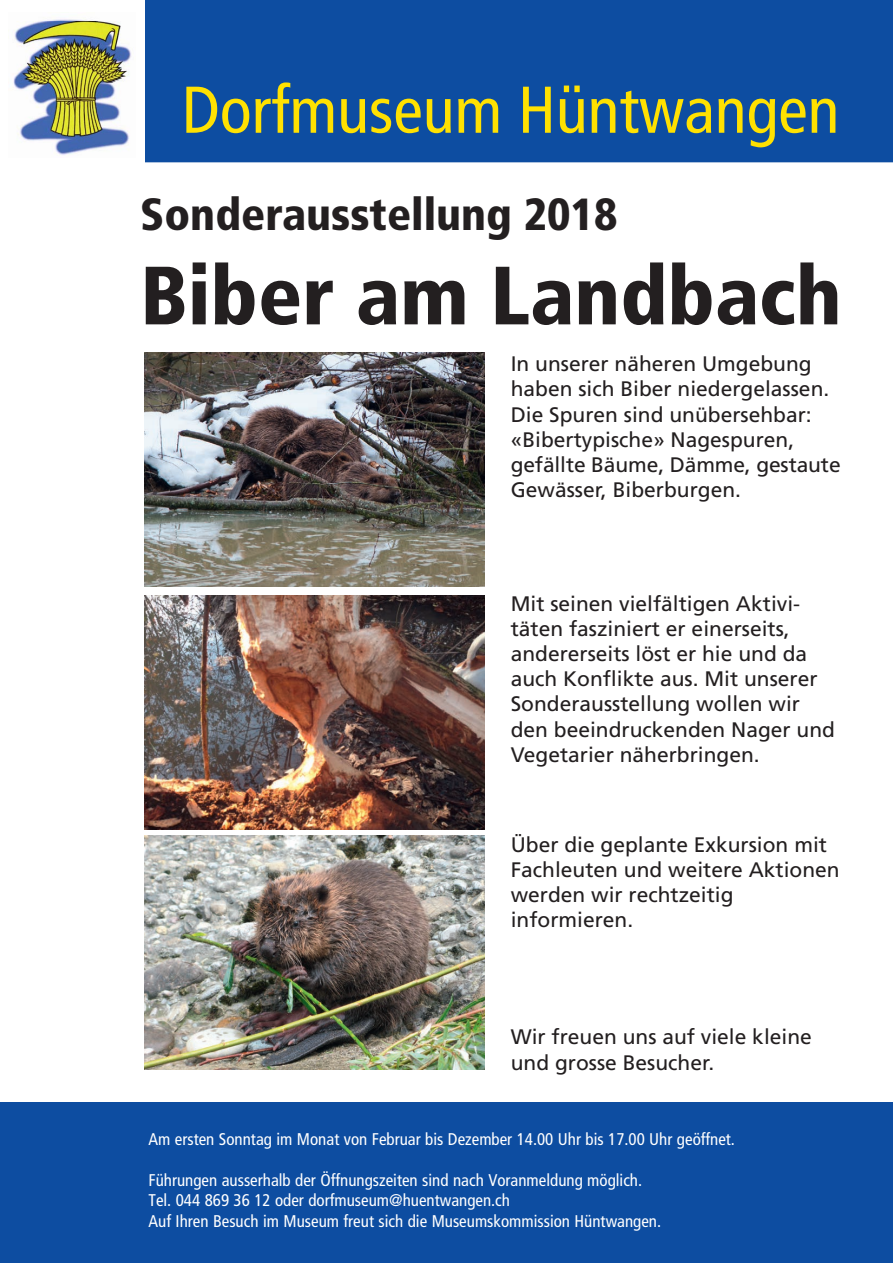
<style>
.page{position:relative;width:893px;height:1263px;background:#fff}
.page>*{position:absolute;margin:0;border:0;box-sizing:border-box;transform-origin:0 0}
.t1{font:900 condensed 82.5px "Frutiger";color:#231f20}
.t2{font:condensed 66px "Frutiger";color:#ffe101}
.t3{font:900 condensed 45px "Frutiger";color:#231f20}
.t4{font:21px/25.2px "Frutiger";color:#231f20}
.t5{font:condensed 16.95px/20.4px "Frutiger";color:#fff}
</style>
<div class="page">
<div style="left:0;top:1103px;width:893px;height:160px;background:#0d4da1"></div>
<div style="left:145px;top:0;width:748px;height:162px;background:#0d4da1"></div>
<img style="left:13px;top:19px;width:118px;height:136px">
<img style="left:145px;top:353px;width:340px;height:234px">
<img style="left:145px;top:836px;width:340px;height:233px">
<img style="left:145px;top:595px;width:340px;height:234px">
<h2 class="t2" style="left:182px;top:71px;width:659px">Dorfmuseum Hüntwangen</h2>
<h3 class="t3" style="left:140px;top:187px;width:479px">Sonderausstellung 2018</h3>
<h1 class="t1" style="left:140px;top:246px;width:703px">Biber am Landbach</h1>
<p class="t4" style="left:511px;top:351px;width:331px">In unserer näheren Umgebung haben sich Biber niedergelassen.<br>Die Spuren sind unübersehbar: «Bibertypische» Nagespuren, gefällte Bäume, Dämme, gestaute<br>Gewässer, Biberburgen.</p>
<p class="t4" style="left:511px;top:590px;width:326px">Mit seinen vielfältigen Aktivi&shy;täten fasziniert er einerseits, andererseits löst er hie und da auch Konflikte aus. Mit unserer<br>Sonderausstellung wollen wir den beeindruckenden Nager und<br>Vegetarier näherbringen.</p>
<p class="t4" style="left:511px;top:832px;width:331px">Über die geplante Exkursion mit<br>Fachleuten und weitere Aktionen werden wir rechtzeitig informieren.</p>
<p class="t4" style="left:511px;top:1024px;width:303px">Wir freuen uns auf viele kleine und grosse Besucher.</p>
<p class="t5" style="left:148px;top:1129px;width:588px">Am ersten Sonntag im Monat von Februar bis Dezember 14.00 Uhr bis 17.00 Uhr geöffnet.</p>
<p class="t5" style="left:148px;top:1170px;width:514px">Führungen ausserhalb der Öffnungszeiten sind nach Voranmeldung möglich.<br>Tel. 044 869 36 12 oder dorfmuseum@huentwangen.ch<br>Auf Ihren Besuch im Museum freut sich die Museumskommission Hüntwangen.</p>
</div>
